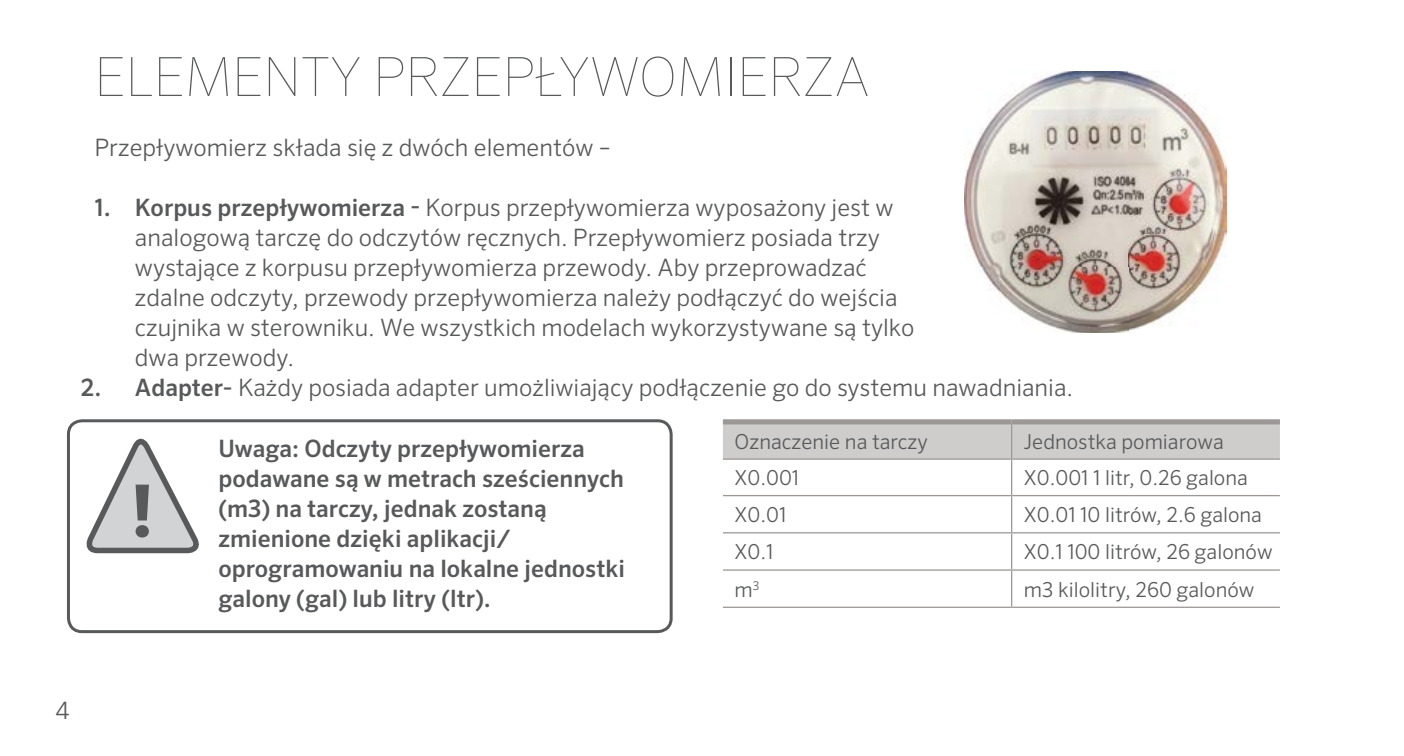
<style>
.page{position:relative;width:1404px;height:756px;background:#fff}
.page>*{position:absolute;margin:0;border:0;box-sizing:border-box;transform-origin:0 0}
.t1{font:100 54px "Sero Pro";color:#58595b}
.t2{font:300 24px/30px "Sero Pro";color:#58595b}
.t3{font:500 24px/30px "Sero Pro";color:#58595b}
.t4{font:300 20.7px "Sero Pro";color:#58595b}
.s1{font-weight:500}
</style>
<div class="page">
<div style="left:723px;top:424px;width:557px;height:34px;background:#cfcdcb"></div>
<div style="left:723px;top:419px;width:289px;height:5px;background:#9c9896"></div>
<div style="left:1012px;top:419px;width:268px;height:5px;background:#9c9896"></div>
<hr style="left:723px;top:458px;width:289px;height:2px;background:#9c9896">
<hr style="left:1012px;top:458px;width:268px;height:2px;background:#9c9896">
<hr style="left:723px;top:495px;width:289px;height:1px;background:#9c9896">
<hr style="left:1012px;top:495px;width:268px;height:1px;background:#9c9896">
<hr style="left:1011px;top:424px;width:1px;height:34px;background:#9c9896">
<hr style="left:1011px;top:460px;width:1px;height:35px;background:#9c9896">
<hr style="left:1011px;top:496px;width:1px;height:36px;background:#9c9896">
<hr style="left:1011px;top:533px;width:1px;height:36px;background:#9c9896">
<hr style="left:1011px;top:571px;width:1px;height:36px;background:#9c9896">
<hr style="left:723px;top:532px;width:289px;height:1px;background:#9c9896">
<hr style="left:1012px;top:532px;width:268px;height:1px;background:#9c9896">
<hr style="left:723px;top:569px;width:289px;height:2px;background:#9c9896">
<hr style="left:1012px;top:569px;width:268px;height:2px;background:#9c9896">
<hr style="left:723px;top:607px;width:289px;height:1px;background:#9c9896">
<hr style="left:1012px;top:607px;width:268px;height:1px;background:#9c9896">
<img style="left:965px;top:71px;width:261px;height:262px">
<div style="left:67px;top:419px;width:606px;height:214px;border:3px solid #58595b;border-radius:14px"></div>
<svg style="left:86px;top:438px;width:113px;height:116px"></svg>
<h1 class="t1" style="left:94px;top:45px;width:777px">ELEMENTY PRZEPŁYWOMIERZA</h1>
<p class="t2" style="left:94px;top:132px;width:518px">Przepływomierz składa się z dwóch elementów –</p>
<p class="t2" style="left:135px;top:192px;width:781px;text-indent:-40px"><span class="s1">1. Korpus przepływomierza -</span> Korpus przepływomierza wyposażony jest w analogową tarczę do odczytów ręcznych. Przepływomierz posiada trzy wystające z korpusu przepływomierza przewody. Aby przeprowadzać zdalne odczyty, przewody przepływomierza należy podłączyć do wejścia czujnika w sterowniku. We wszystkich modelach wykorzystywane są tylko dwa przewody.</p>
<p class="t2" style="left:81px;top:372px;width:994px"><span class="s1">2. Adapter-</span> Każdy posiada adapter umożliwiający podłączenie go do systemu nawadniania.</p>
<p class="t4" style="left:735px;top:429px;width:195px">Oznaczenie na tarczy</p>
<p class="t4" style="left:1024px;top:429px;width:201px">Jednostka pomiarowa</p>
<p class="t4" style="left:735px;top:466px;width:66px">X0.001</p>
<p class="t4" style="left:1024px;top:466px;width:226px">X0.001 1 litr, 0.26 galona</p>
<p class="t4" style="left:735px;top:503px;width:53px">X0.01</p>
<p class="t4" style="left:1024px;top:503px;width:240px">X0.01 10 litrów, 2.6 galona</p>
<p class="t4" style="left:735px;top:540px;width:40px">X0.1</p>
<p class="t4" style="left:1024px;top:540px;width:250px">X0.1 100 litrów, 26 galonów</p>
<p class="t4" style="left:735px;top:577px;width:26px">m<sup>3</sup></p>
<p class="t4" style="left:1024px;top:577px;width:232px">m3 kilolitry, 260 galonów</p>
<p class="t3" style="left:218px;top:434px;width:408px">Uwaga: Odczyty przepływomierza podawane są w metrach sześciennych (m3) na tarczy, jednak zostaną zmienione dzięki aplikacji/ oprogramowaniu na lokalne jednostki galony (gal) lub litry (ltr).</p>
<p class="t2" style="left:56px;top:695px;width:16px">4</p>
</div>
